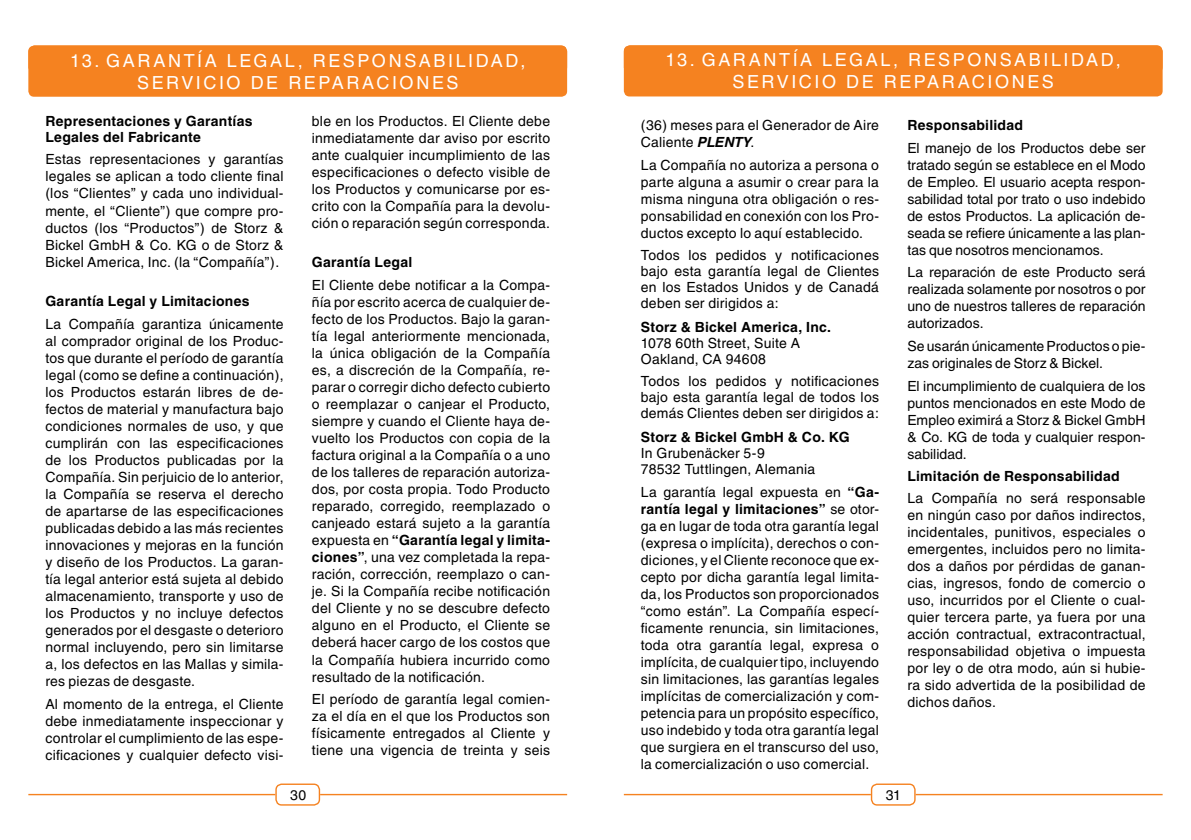
<style>
.page{position:relative;width:1191px;height:840px;background:#fff}
.page>*{position:absolute;margin:0;border:0;box-sizing:border-box;transform-origin:0 0}
.t1{font:18px/22px "Helvetica";letter-spacing:.145em;color:#fff;text-align:center}
.t2{font:14px/17px "Helvetica";letter-spacing:.015em;color:#000;text-align:justify}
.t3{font:700 14px/16px "Helvetica";letter-spacing:.02em;color:#000}
.s1{font-weight:700}
.s2{font-weight:700;font-style:italic}
</style>
<div class="page">
<div style="left:275px;top:783px;width:45px;height:22px;border:1px solid #f58220;border-radius:6px"></div>
<hr style="left:28px;top:793px;width:247px;height:1px;background:#f58220">
<hr style="left:320px;top:793px;width:247px;height:1px;background:#f58220">
<div style="left:871px;top:783px;width:44px;height:22px;border:1px solid #f58220;border-radius:6px"></div>
<hr style="left:624px;top:793px;width:247px;height:1px;background:#f58220">
<hr style="left:915px;top:793px;width:247px;height:1px;background:#f58220">
<div style="left:28px;top:45px;width:539px;height:29px;background:#f7a158;border-radius:7px"></div>
<div style="left:624px;top:45px;width:538px;height:51px;background:#f58220;border-radius:6px"></div>
<div style="left:28px;top:46px;width:539px;height:51px;background:#f58220;border-radius:6px"></div>
<p class="t1" style="left:70px;top:49px;width:457px">13. GARANTÍA LEGAL, RESPONSABILIDAD,<br>SERVICIO DE REPARACIONES</p>
<p class="t3" style="left:45px;top:112px;width:209px">Representaciones y Garantías<br>Legales del Fabricante</p>
<p class="t2" style="left:45px;top:151px;width:240px">Estas representaciones y garantías legales se aplican a todo cliente final (los “Clientes” y cada uno individual&shy;mente, el “Cliente”) que compre pro&shy;ductos (los “Productos”) de Storz &amp; Bickel GmbH &amp; Co. KG o de Storz &amp; Bickel America, Inc. (la “Compañía”).</p>
<p class="t3" style="left:45px;top:293px;width:206px">Garantía Legal y Limitaciones</p>
<p class="t2" style="left:45px;top:315px;width:240px">La Compañía garantiza únicamente al comprador original de los Produc&shy;tos que durante el período de garantía legal (como se define a continuación), los Productos estarán libres de de&shy;fectos de material y manufactura bajo condiciones normales de uso, y que cumplirán con las especificaciones de los Productos publicadas por la Compañía. Sin perjuicio de lo anterior, la Compañía se reserva el derecho de apartarse de las especificaciones publicadas debido a las más recientes innovaciones y mejoras en la función y diseño de los Productos. La garan&shy;tía legal anterior está sujeta al debido almacenamiento, transporte y uso de los Productos y no incluye defectos generados por el desgaste o deterioro normal incluyendo, pero sin limitarse a, los defectos en las Mallas y simila&shy;res piezas de desgaste.</p>
<p class="t2" style="left:45px;top:695px;width:240px">Al momento de la entrega, el Cliente debe inmediatamente inspeccionar y controlar el cumplimiento de las espe&shy;cificaciones y cualquier defecto visi-</p>
<p class="t2" style="left:312px;top:112px;width:240px">ble en los Productos. El Cliente debe inmediatamente dar aviso por escrito ante cualquier incumplimiento de las especificaciones o defecto visible de los Productos y comunicarse por es&shy;crito con la Compañía para la devolu&shy;ción o reparación según corresponda.</p>
<p class="t3" style="left:312px;top:254px;width:102px">Garantía Legal</p>
<p class="t2" style="left:312px;top:276px;width:240px">El Cliente debe notificar a la Compa&shy;ñía por escrito acerca de cualquier de&shy;fecto de los Productos. Bajo la garan&shy;tía legal anteriormente mencionada, la única obligación de la Compañía es, a discreción de la Compañía, re&shy;parar o corregir dicho defecto cubierto o reemplazar o canjear el Producto, siempre y cuando el Cliente haya de&shy;vuelto los Productos con copia de la factura original a la Compañía o a uno de los talleres de reparación autoriza&shy;dos, por costa propia. Todo Producto reparado, corregido, reemplazado o canjeado estará sujeto a la garantía expuesta en <span class="s1">“Garantía legal y limita&shy;ciones”</span>, una vez completada la repa&shy;ración, corrección, reemplazo o can&shy;je. Si la Compañía recibe notificación del Cliente y no se descubre defecto alguno en el Producto, el Cliente se deberá hacer cargo de los costos que la Compañía hubiera incurrido como resultado de la notificación.</p>
<p class="t2" style="left:312px;top:690px;width:240px">El período de garantía legal comien&shy;za el día en el que los Productos son físicamente entregados al Cliente y tiene una vigencia de treinta y seis</p>
<p class="t1" style="left:665px;top:49px;width:457px">13. GARANTÍA LEGAL, RESPONSABILIDAD,<br>SERVICIO DE REPARACIONES</p>
<p class="t2" style="left:641px;top:116px;width:240px">(36) meses para el Generador de Aire<br>Caliente <span class="s2">PLENTY</span>.</p>
<p class="t2" style="left:641px;top:156px;width:240px">La Compañía no autoriza a persona o parte alguna a asumir o crear para la misma ninguna otra obligación o res&shy;ponsabilidad en conexión con los Pro&shy;ductos excepto lo aquí establecido.</p>
<p class="t2" style="left:641px;top:246px;width:240px;line-height:16px">Todos los pedidos y notificaciones bajo esta garantía legal de Clientes en los Estados Unidos y de Canadá deben ser dirigidos a:</p>
<p class="t3" style="left:641px;top:319px;width:192px">Storz &amp; Bickel America, Inc.</p>
<p class="t2" style="left:641px;top:335px;width:161px;line-height:16px">1078 60th Street, Suite A<br>Oakland, CA 94608</p>
<p class="t2" style="left:641px;top:372px;width:240px;line-height:16px">Todos los pedidos y notificaciones bajo esta garantía legal de todos los demás Clientes deben ser dirigidos a:</p>
<p class="t3" style="left:641px;top:429px;width:210px">Storz &amp; Bickel GmbH &amp; Co. KG</p>
<p class="t2" style="left:641px;top:445px;width:176px;line-height:16px">In Grubenäcker 5-9<br>78532 Tuttlingen, Alemania</p>
<p class="t2" style="left:641px;top:483px;width:240px">La garantía legal expuesta en <span class="s1">“Ga&shy;rantía legal y limitaciones”</span> se otor&shy;ga en lugar de toda otra garantía legal (expresa o implícita), derechos o con&shy;diciones, y el Cliente reconoce que ex&shy;cepto por dicha garantía legal limita&shy;da, los Productos son proporcionados “como están”. La Compañía especí&shy;ficamente renuncia, sin limitaciones, toda otra garantía legal, expresa o implícita, de cualquier tipo, incluyendo sin limitaciones, las garantías legales implícitas de comercialización y com&shy;petencia para un propósito específico, uso indebido y toda otra garantía legal que surgiera en el transcurso del uso, la comercialización o uso comercial.</p>
<p class="t3" style="left:907px;top:117px;width:117px">Responsabilidad</p>
<p class="t2" style="left:907px;top:139px;width:240px">El manejo de los Productos debe ser tratado según se establece en el Modo de Empleo. El usuario acepta respon&shy;sabilidad total por trato o uso indebido de estos Productos. La aplicación de&shy;seada se refiere únicamente a las plan&shy;tas que nosotros mencionamos.</p>
<p class="t2" style="left:907px;top:264px;width:240px">La reparación de este Producto será realizada solamente por nosotros o por uno de nuestros talleres de reparación autorizados.</p>
<p class="t2" style="left:907px;top:337px;width:240px">Se usarán únicamente Productos o pie&shy;zas originales de Storz &amp; Bickel.</p>
<p class="t2" style="left:907px;top:377px;width:240px">El incumplimiento de cualquiera de los puntos mencionados en este Modo de Empleo eximirá a Storz &amp; Bickel GmbH &amp; Co. KG de toda y cualquier respon&shy;sabilidad.</p>
<p class="t3" style="left:907px;top:467px;width:214px">Limitación de Responsabilidad</p>
<p class="t2" style="left:907px;top:489px;width:240px">La Compañía no será responsable en ningún caso por daños indirectos, incidentales, punitivos, especiales o emergentes, incluidos pero no limita&shy;dos a daños por pérdidas de ganan&shy;cias, ingresos, fondo de comercio o uso, incurridos por el Cliente o cual&shy;quier tercera parte, ya fuera por una acción contractual, extracontractual, responsabilidad objetiva o impuesta por ley o de otra modo, aún si hubie&shy;ra sido advertida de la posibilidad de dichos daños.</p>
<p class="t2" style="left:290px;top:786px;width:17px">30</p>
<p class="t2" style="left:885px;top:786px;width:17px">31</p>
</div>
